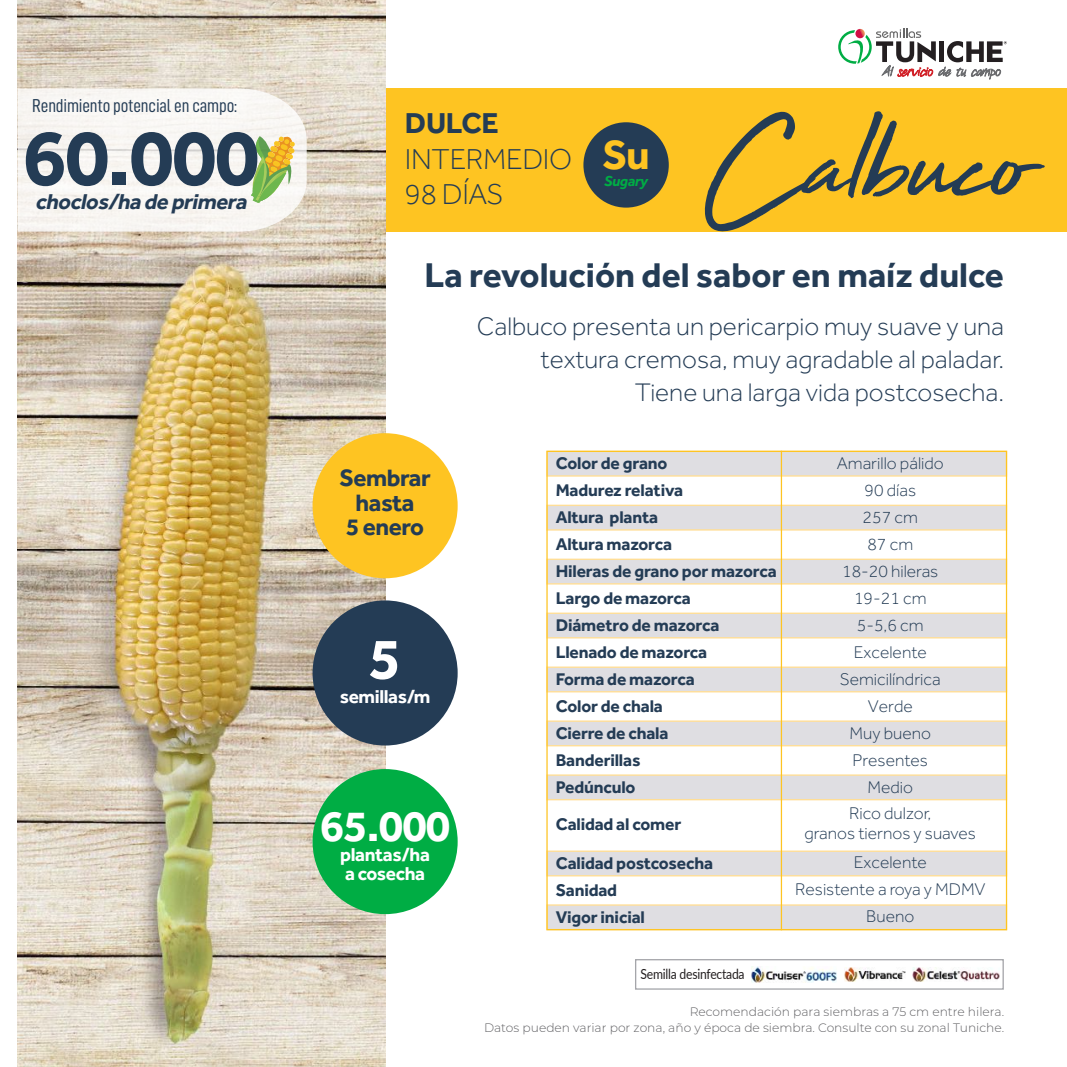
<style>
.page{position:relative;width:1067px;height:1067px;background:#fff}
.page>*{position:absolute;margin:0;border:0;box-sizing:border-box;transform-origin:0 0}
.t1{font:134.4px "High Tide";letter-spacing:-.01em;color:#243c55}
.t2{font:700 81.38px "Effra";color:#243c55}
.t3{font:700 59.5px "Effra";color:#fff}
.t4{font:700 44.8px "Effra";color:#fff}
.t5{font:700 42.18px "Effra";color:#fec422}
.t6{font:700 35.52px "Effra";color:#243c55}
.t7{font:300 29.75px/35.4px "Effra";letter-spacing:-.01em;color:#243c55}
.t8{font:700 29.75px "Effra";letter-spacing:-.01em;color:#243c55}
.t9{font:300 26.25px/33.2px "Effra";color:#243c55;text-align:right}
.t10{font:700 24.5px/24.5px "Effra";letter-spacing:-.02em;color:#243c55;text-align:center}
.t11{font:italic 700 22.22px "Effra";color:#243c55}
.t12{font:700 19.25px/19.2px "Effra";letter-spacing:-.02em;color:#fff}
.t13{font:18.72px "D DIN Condensed";letter-spacing:-.01em;color:#243c55}
.t14{font:700 17.5px/26.9px "Effra";letter-spacing:-.01em;color:#243c55}
.t15{font:300 17.5px/26.9px "Effra";color:#243c55;text-align:center}
.t16{font:italic 700 14.88px "Effra";letter-spacing:-.02em;color:#00ad44}
.t17{font:14px "Lato";letter-spacing:-.02em;color:#231f20;scale:.87 1}
.t18{font:300 12.25px/15.8px "Montserrat";color:#616164;text-align:right}
</style>
<div class="page">
<div style="left:302px;top:88px;width:765px;height:144px;background:#fec422"></div>
<img style="left:17px;top:0;width:368px;height:1067px">
<svg style="left:17px;top:88px;width:290px;height:144px"></svg>
<div style="left:635px;top:959px;width:368px;height:30px;border:1px solid #a5a6aa"></div>
<img style="left:844px;top:967px;width:61px;height:15px">
<img style="left:751px;top:966px;width:86px;height:16px">
<svg style="left:814px;top:981px;width:17px;height:1px"></svg>
<img style="left:912px;top:967px;width:87px;height:15px">
<div style="left:312px;top:433px;width:145px;height:145px;background:#fec422;border-radius:50%"></div>
<div style="left:312px;top:769px;width:145px;height:145px;background:#00ad44;border-radius:50%"></div>
<div style="left:312px;top:600px;width:145px;height:145px;background:#243c55;border-radius:50%"></div>
<div style="left:546px;top:451px;width:461px;height:25px;background:#dfdee2;border:1px solid #ffde97"></div>
<div style="left:546px;top:504px;width:461px;height:26px;background:#dfdee2;border:1px solid #ffde97"></div>
<div style="left:546px;top:558px;width:461px;height:26px;background:#dfdee2;border:1px solid #ffde97"></div>
<div style="left:546px;top:612px;width:461px;height:26px;background:#dfdee2;border:1px solid #ffde97"></div>
<div style="left:546px;top:666px;width:461px;height:26px;background:#dfdee2;border:1px solid #ffde97"></div>
<div style="left:546px;top:720px;width:461px;height:26px;background:#dfdee2;border:1px solid #ffde97"></div>
<div style="left:546px;top:774px;width:461px;height:26px;background:#dfdee2;border:1px solid #ffde97"></div>
<div style="left:546px;top:850px;width:461px;height:26px;background:#dfdee2;border:1px solid #ffde97"></div>
<div style="left:546px;top:904px;width:461px;height:26px;background:#dfdee2;border:1px solid #ffde97"></div>
<hr style="left:780px;top:451px;width:2px;height:479px;background:#fec422">
<div style="left:583px;top:122px;width:85px;height:86px;background:#243c55;border-radius:50%"></div>
<svg style="left:838px;top:29px;width:168px;height:51px"></svg>
<p class="t13" style="left:32px;top:95px;width:206px">Rendimiento potencial en campo:</p>
<h2 class="t2" style="left:22px;top:108px;width:238px">60.000</h2>
<p class="t11" style="left:35px;top:188px;width:218px">choclos/ha de primera</p>
<h3 class="t8" style="left:405px;top:105px;width:95px">DULCE</h3>
<h3 class="t7" style="left:405px;top:141px;width:169px">INTERMEDIO<br>98 DÍAS</h3>
<h3 class="t5" style="left:602px;top:129px;width:49px">Su</h3>
<p class="t16" style="left:604px;top:172px;width:45px">Sugary</p>
<h1 class="t1" style="left:703px;top:70px;width:328px">Calbuco</h1>
<h3 class="t6" style="left:424px;top:253px;width:581px">La revolución del sabor en maíz dulce</h3>
<h3 class="t10" style="left:339px;top:465px;width:93px">Sembrar hasta<br>5 enero</h3>
<h3 class="t3" style="left:369px;top:622px;width:34px">5</h3>
<p class="t12" style="left:340px;top:687px;width:92px">semillas/m</p>
<h3 class="t4" style="left:320px;top:798px;width:132px">65.000</h3>
<p class="t12" style="left:340px;top:844px;width:91px">plantas/ha a cosecha</p>
<h3 class="t9" style="left:477px;top:309px;width:529px">Calbuco presenta un pericarpio muy suave y una textura cremosa, muy agradable al paladar.<br>Tiene una larga vida postcosecha.</h3>
<p class="t14" style="left:556px;top:449px;width:222px">Color de grano<br>Madurez relativa<br>Altura planta<br>Altura mazorca<br>Hileras de grano por mazorca<br>Largo de mazorca<br>Diámetro de mazorca<br>Llenado de mazorca<br>Forma de mazorca<br>Color de chala<br>Cierre de chala<br>Banderillas<br>Pedúnculo</p>
<p class="t14" style="left:556px;top:810px;width:127px">Calidad al comer</p>
<p class="t14" style="left:556px;top:849px;width:159px">Calidad postcosecha<br>Sanidad<br>Vigor inicial</p>
<p class="t17" style="left:640px;top:964px;width:121px">Semilla desinfectada</p>
<p class="t15" style="left:836px;top:450px;width:108px">Amarillo pálido<br>90 días<br>257 cm<br>87 cm<br>18-20 hileras<br>19-21 cm<br>5-5,6 cm<br>Excelente<br>Semicilíndrica<br>Verde<br>Muy bueno<br>Presentes<br>Medio<br>Rico dulzor,</p>
<p class="t15" style="left:804px;top:818px;width:173px;line-height:29.8px">granos tiernos y suaves<br>Excelente</p>
<p class="t15" style="left:795px;top:876px;width:192px">Resistente a roya y MDMV<br>Bueno</p>
<p class="t18" style="left:484px;top:1003px;width:521px">Recomendación para siembras a 75 cm entre hilera.<br>Datos pueden variar por zona, año y época de siembra. Consulte con su zonal Tuniche.</p>
</div>
